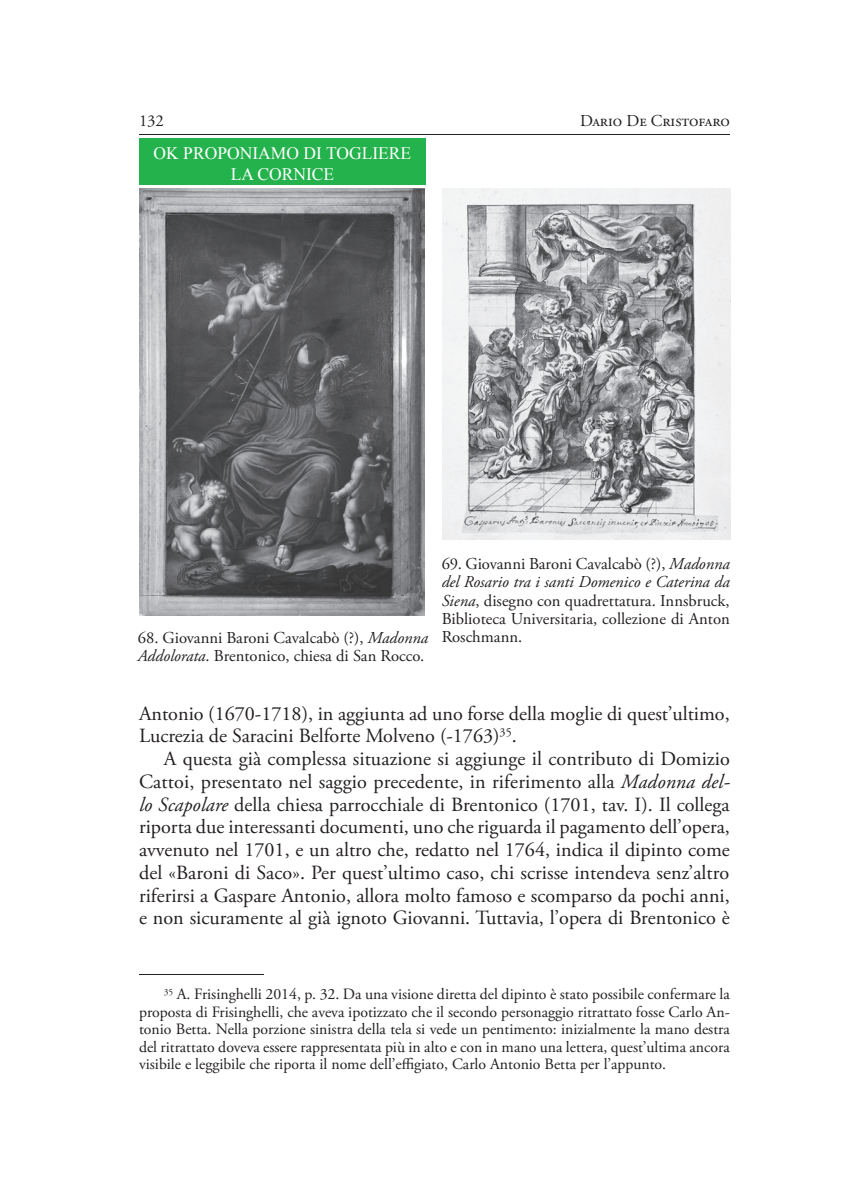
<style>
.page{position:relative;width:844px;height:1191px;background:#fff}
.page>*{position:absolute;margin:0;border:0;box-sizing:border-box;transform-origin:0 0}
.t1{font:20.12px/22.8px "Adobe Garamond Pro";color:#231f20}
.t2{font:17.5px/21px "Times New Roman";color:#fff;text-align:center}
.t3{font:16.62px/18.4px "Adobe Garamond Pro";color:#231f20}
.t4{font:15.75px/17.5px "Adobe Garamond Pro";color:#231f20;text-align:justify}
.s1{font-style:italic}
</style>
<div class="page">
<hr style="left:139px;top:134px;width:590px;height:1px;background:#231f20">
<hr style="left:139px;top:974px;width:124px;height:1px;background:#231f20">
<img style="left:139px;top:189px;width:285px;height:426px">
<img style="left:442px;top:189px;width:288px;height:350px">
<div style="left:139px;top:138px;width:287px;height:47px;background:#23b24b"></div>
<p class="t3" style="left:139px;top:112px;width:26px">132</p>
<p class="t3" style="left:580px;top:112px;width:151px">Dario De Cristofaro</p>
<p class="t2" style="left:154px;top:142px;width:259px">OK PROPONIAMO DI TOGLIERE<br>LA CORNICE</p>
<p class="t3" style="left:138px;top:629px;width:292px">68. Giovanni Baroni Cavalcabò (?), <span class="s1">Madonna<br>Addolorata</span>. Brentonico, chiesa di San Rocco.</p>
<p class="t3" style="left:441px;top:555px;width:289px;text-align:justify">69. Giovanni Baroni Cavalcabò (?), <span class="s1">Madonna del Rosario tra i santi Domenico e Caterina da Siena</span>, disegno con quadrettatura. Innsbruck, Biblioteca Universitaria, collezione di Anton Roschmann.</p>
<p class="t1" style="left:139px;top:702px;width:592px">Antonio (1670-1718), in aggiunta ad uno forse della moglie di quest’ultimo,<br>Lucrezia de Saracini Belforte Molveno (-1763)<sup>35</sup>.</p>
<p class="t1" style="left:139px;top:748px;width:592px;text-align:justify;text-indent:25px">A questa già complessa situazione si aggiunge il contributo di Domizio Cattoi, presentato nel saggio precedente, in riferimento alla <span class="s1">Madonna del&shy;lo Scapolare</span> della chiesa parrocchiale di Brentonico (1701, tav. I). Il collega riporta due interessanti documenti, uno che riguarda il pagamento dell’opera, avvenuto nel 1701, e un altro che, redatto nel 1764, indica il dipinto come del «Baroni di Saco». Per quest’ultimo caso, chi scrisse intendeva senz’altro riferirsi a Gaspare Antonio, allora molto famoso e scomparso da pochi anni, e non sicuramente al già ignoto Giovanni. Tuttavia, l’opera di Brentonico è</p>
<p class="t4" style="left:139px;top:986px;width:592px;text-indent:25px"><sup>35</sup> A. Frisinghelli 2014, p. 32. Da una visione diretta del dipinto è stato possibile confermare la proposta di Frisinghelli, che aveva ipotizzato che il secondo personaggio ritrattato fosse Carlo An&shy;tonio Betta. Nella porzione sinistra della tela si vede un pentimento: inizialmente la mano destra del ritrattato doveva essere rappresentata più in alto e con in mano una lettera, quest’ultima ancora visibile e leggibile che riporta il nome dell’effigiato, Carlo Antonio Betta per l’appunto.</p>
</div>
